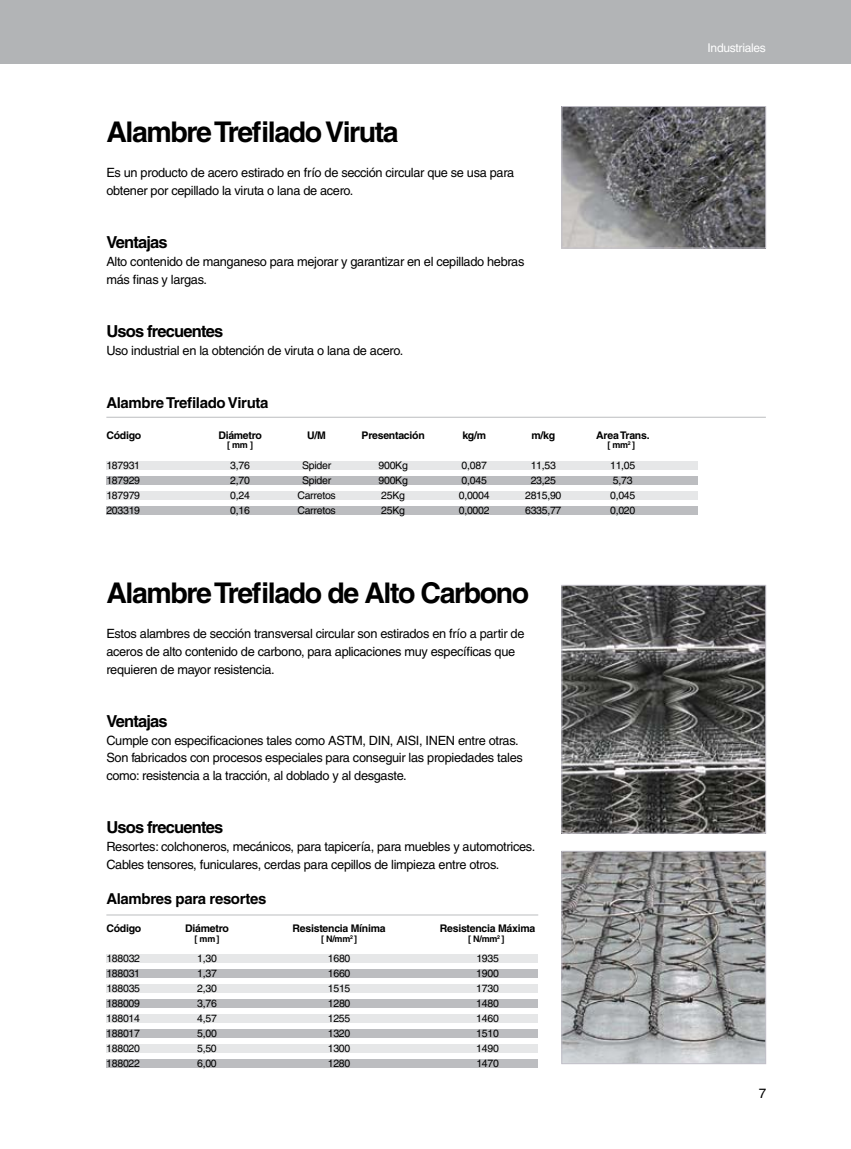
<style>
.page{position:relative;width:851px;height:1149px;background:#fff}
.page>*{position:absolute;margin:0;border:0;box-sizing:border-box;transform-origin:0 0}
.t1{font:700 28.5px "Helvetica LT";letter-spacing:-.05em;color:#000}
.t2{font:700 16.5px "Helvetica LT";letter-spacing:-.05em;color:#000}
.t3{font:700 15px "Helvetica LT";letter-spacing:-.025em;color:#000}
.t4{font:13.5px "Helvetica LT";color:#000}
.t5{font:12.75px/17.7px "Helvetica LT";letter-spacing:-.025em;color:#000}
.t6{font:12px "Helvetica LT";letter-spacing:-.025em;color:#fff}
.t7{font:10.5px "Helvetica LT";letter-spacing:-.025em;color:#000}
.t8{font:700 10.5px "Helvetica LT";letter-spacing:-.025em;color:#000}
.t9{font:700 9px "Helvetica LT";letter-spacing:-.025em;color:#000}
</style>
<div class="page">
<div style="left:0;top:0;width:850px;height:64px;background:#b2b4b6"></div>
<div style="left:106px;top:954px;width:432px;height:8px;background:#e6e7e8"></div>
<div style="left:106px;top:969px;width:432px;height:8px;background:#bcbdc0"></div>
<div style="left:106px;top:983px;width:432px;height:9px;background:#e6e7e8"></div>
<div style="left:106px;top:998px;width:432px;height:9px;background:#bcbdc0"></div>
<div style="left:106px;top:1013px;width:432px;height:9px;background:#e6e7e8"></div>
<div style="left:106px;top:1028px;width:432px;height:9px;background:#bcbdc0"></div>
<div style="left:106px;top:1058px;width:432px;height:8px;background:#bcbdc0"></div>
<div style="left:106px;top:1043px;width:432px;height:9px;background:#e6e7e8"></div>
<div style="left:106px;top:461px;width:592px;height:9px;background:#e6e7e8"></div>
<div style="left:106px;top:476px;width:592px;height:9px;background:#bcbdc0"></div>
<div style="left:106px;top:491px;width:592px;height:8px;background:#e6e7e8"></div>
<div style="left:106px;top:506px;width:592px;height:8px;background:#bcbdc0"></div>
<img style="left:563px;top:108px;width:200px;height:138px">
<div style="left:561px;top:106px;width:204px;height:142px;border:1px solid #c2c0c9"></div>
<img style="left:563px;top:587px;width:200px;height:244px">
<div style="left:561px;top:585px;width:204px;height:248px;border:1px solid #c2c0c9"></div>
<img style="left:563px;top:852px;width:200px;height:209px">
<div style="left:561px;top:850px;width:204px;height:213px;border:1px solid #c2c0c9"></div>
<hr style="left:106px;top:417px;width:659px;height:1px;background:#bcbdc0">
<hr style="left:106px;top:914px;width:432px;height:1px;background:#bcbdc0">
<h1 class="t1" style="left:106px;top:114px;width:294px">Alambre Trefilado Viruta</h1>
<p class="t5" style="left:106px;top:164px;width:409px">Es un producto de acero estirado en frío de sección circular que se usa para obtener por cepillado la viruta o lana de acero.</p>
<p class="t2" style="left:106px;top:232px;width:63px">Ventajas</p>
<p class="t5" style="left:106px;top:252px;width:419px">Alto contenido de manganeso para mejorar y garantizar en el cepillado hebras más finas y largas.</p>
<p class="t2" style="left:106px;top:321px;width:118px">Usos frecuentes</p>
<p class="t5" style="left:106px;top:341px;width:298px">Uso industrial en la obtención de viruta o lana de acero.</p>
<p class="t3" style="left:106px;top:393px;width:164px">Alambre Trefilado Viruta</p>
<p class="t8" style="left:106px;top:429px;width:36px">Código</p>
<p class="t8" style="left:218px;top:429px;width:45px">Diámetro</p>
<p class="t8" style="left:307px;top:429px;width:20px">U/M</p>
<p class="t8" style="left:361px;top:429px;width:65px">Presentación</p>
<p class="t8" style="left:462px;top:429px;width:25px">kg/m</p>
<p class="t8" style="left:531px;top:429px;width:25px">m/kg</p>
<p class="t8" style="left:596px;top:429px;width:55px">Area Trans.</p>
<p class="t7" style="left:106px;top:459px;width:35px">187931</p>
<p class="t7" style="left:230px;top:459px;width:21px">3,76</p>
<p class="t7" style="left:302px;top:459px;width:31px">Spider</p>
<p class="t7" style="left:378px;top:459px;width:31px">900Kg</p>
<p class="t7" style="left:461px;top:459px;width:27px">0,087</p>
<p class="t7" style="left:530px;top:459px;width:27px">11,53</p>
<p class="t7" style="left:610px;top:459px;width:27px">11,05</p>
<p class="t7" style="left:106px;top:474px;width:35px">187929</p>
<p class="t7" style="left:230px;top:474px;width:21px">2,70</p>
<p class="t7" style="left:302px;top:474px;width:31px">Spider</p>
<p class="t7" style="left:378px;top:474px;width:31px">900Kg</p>
<p class="t7" style="left:461px;top:474px;width:27px">0,045</p>
<p class="t7" style="left:530px;top:474px;width:27px">23,25</p>
<p class="t7" style="left:612px;top:474px;width:21px">5,73</p>
<p class="t7" style="left:106px;top:489px;width:35px">187979</p>
<p class="t7" style="left:230px;top:489px;width:21px">0,24</p>
<p class="t7" style="left:297px;top:489px;width:40px">Carretos</p>
<p class="t7" style="left:381px;top:489px;width:25px">25Kg</p>
<p class="t7" style="left:459px;top:489px;width:32px">0,0004</p>
<p class="t7" style="left:525px;top:489px;width:38px">2815,90</p>
<p class="t7" style="left:610px;top:489px;width:27px">0,045</p>
<p class="t7" style="left:106px;top:504px;width:35px">203319</p>
<p class="t7" style="left:230px;top:504px;width:21px">0,16</p>
<p class="t7" style="left:297px;top:504px;width:40px">Carretos</p>
<p class="t7" style="left:381px;top:504px;width:25px">25Kg</p>
<p class="t7" style="left:459px;top:504px;width:32px">0,0002</p>
<p class="t7" style="left:525px;top:504px;width:38px">6335,77</p>
<p class="t7" style="left:610px;top:504px;width:27px">0,020</p>
<p class="t9" style="left:227px;top:439px;width:27px">[ mm ]</p>
<p class="t9" style="left:607px;top:439px;width:29px">[ mm<sup>2</sup> ]</p>
<h1 class="t1" style="left:106px;top:575px;width:424px">Alambre Trefilado de Alto Carbono</h1>
<p class="t5" style="left:106px;top:624px;width:419px">Estos alambres de sección transversal circular son estirados en frío a partir de aceros de alto contenido de carbono, para aplicaciones muy específicas que requieren de mayor resistencia.</p>
<p class="t2" style="left:106px;top:711px;width:63px">Ventajas</p>
<p class="t5" style="left:106px;top:731px;width:418px">Cumple con especificaciones tales como ASTM, DIN, AISI, INEN entre otras.<br>Son fabricados con procesos especiales para conseguir las propiedades tales como: resistencia a la tracción, al doblado y al desgaste.</p>
<p class="t2" style="left:106px;top:817px;width:118px">Usos frecuentes</p>
<p class="t5" style="left:106px;top:837px;width:430px">Resortes: colchoneros, mecánicos, para tapicería, para muebles y automotrices.<br>Cables tensores, funiculares, cerdas para cepillos de limpieza entre otros.</p>
<p class="t3" style="left:106px;top:889px;width:161px">Alambres para resortes</p>
<p class="t8" style="left:106px;top:921px;width:36px">Código</p>
<p class="t8" style="left:185px;top:921px;width:45px">Diámetro</p>
<p class="t8" style="left:292px;top:921px;width:94px">Resistencia Mínima</p>
<p class="t8" style="left:440px;top:921px;width:97px">Resistencia Máxima</p>
<p class="t7" style="left:106px;top:952px;width:35px">188032</p>
<p class="t7" style="left:197px;top:952px;width:21px">1,30</p>
<p class="t7" style="left:328px;top:952px;width:24px">1680</p>
<p class="t7" style="left:476px;top:952px;width:24px">1935</p>
<p class="t7" style="left:106px;top:967px;width:35px">188031</p>
<p class="t7" style="left:197px;top:967px;width:21px">1,37</p>
<p class="t7" style="left:328px;top:967px;width:24px">1660</p>
<p class="t7" style="left:476px;top:967px;width:24px">1900</p>
<p class="t7" style="left:106px;top:982px;width:35px">188035</p>
<p class="t7" style="left:197px;top:982px;width:21px">2,30</p>
<p class="t7" style="left:328px;top:982px;width:24px">1515</p>
<p class="t7" style="left:476px;top:982px;width:24px">1730</p>
<p class="t7" style="left:106px;top:997px;width:35px">188009</p>
<p class="t7" style="left:197px;top:997px;width:21px">3,76</p>
<p class="t7" style="left:328px;top:997px;width:24px">1280</p>
<p class="t7" style="left:476px;top:997px;width:24px">1480</p>
<p class="t7" style="left:106px;top:1012px;width:35px">188014</p>
<p class="t7" style="left:197px;top:1012px;width:21px">4,57</p>
<p class="t7" style="left:328px;top:1012px;width:24px">1255</p>
<p class="t7" style="left:476px;top:1012px;width:24px">1460</p>
<p class="t7" style="left:106px;top:1027px;width:35px">188017</p>
<p class="t7" style="left:197px;top:1027px;width:21px">5,00</p>
<p class="t7" style="left:328px;top:1027px;width:24px">1320</p>
<p class="t7" style="left:476px;top:1027px;width:24px">1510</p>
<p class="t7" style="left:106px;top:1042px;width:35px">188020</p>
<p class="t7" style="left:197px;top:1042px;width:21px">5,50</p>
<p class="t7" style="left:328px;top:1042px;width:24px">1300</p>
<p class="t7" style="left:476px;top:1042px;width:24px">1490</p>
<p class="t7" style="left:106px;top:1057px;width:35px">188022</p>
<p class="t7" style="left:197px;top:1057px;width:21px">6,00</p>
<p class="t7" style="left:328px;top:1057px;width:24px">1280</p>
<p class="t7" style="left:476px;top:1057px;width:24px">1470</p>
<p class="t9" style="left:194px;top:932px;width:26px">[ mm]</p>
<p class="t9" style="left:321px;top:932px;width:38px">[ N/mm<sup>2</sup> ]</p>
<p class="t9" style="left:468px;top:932px;width:38px">[ N/mm<sup>2</sup> ]</p>
<p class="t6" style="left:707px;top:41px;width:60px">Industriales</p>
<p class="t4" style="left:758px;top:1085px;width:9px">7</p>
</div>
